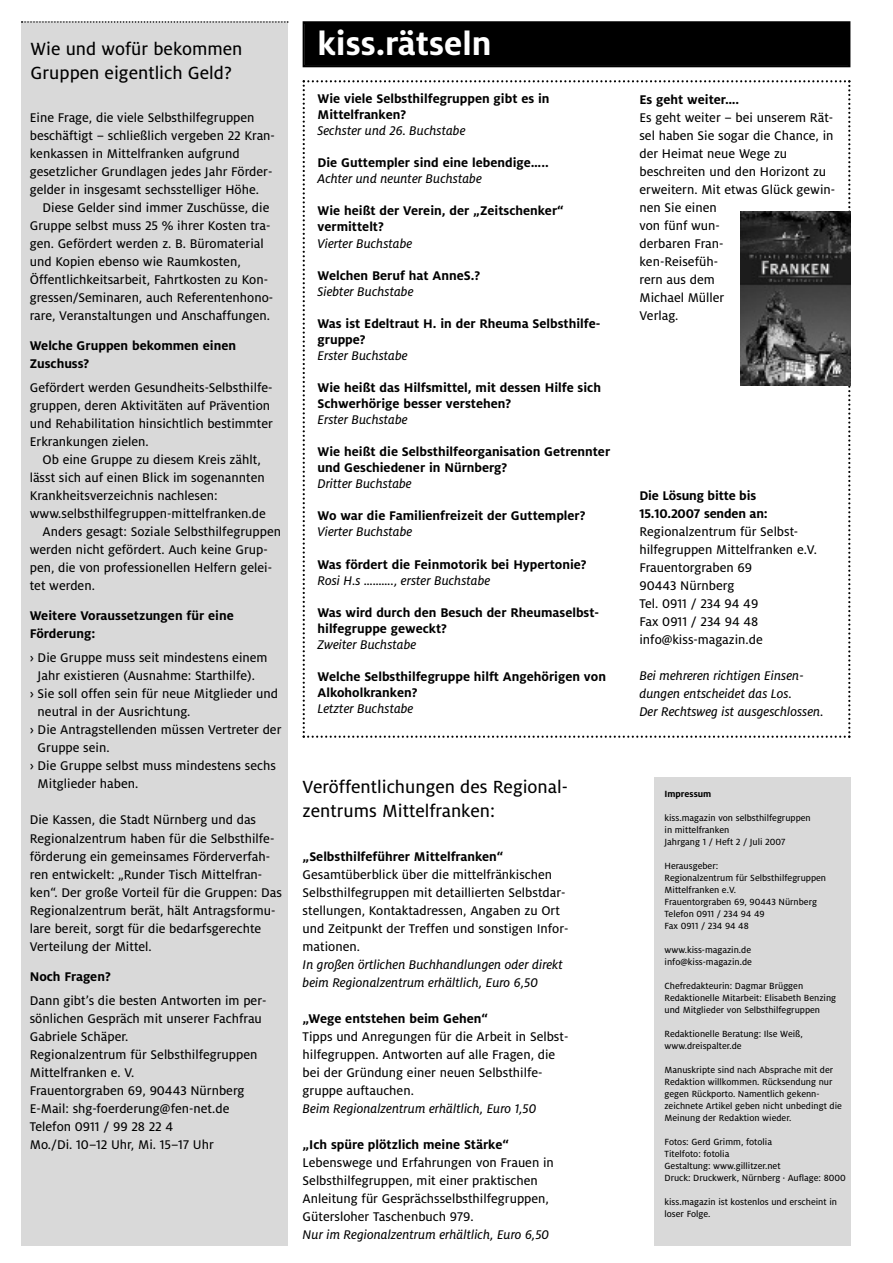
<style>
.page{position:relative;width:893px;height:1263px;background:#fff}
.page>*{position:absolute;margin:0;border:0;box-sizing:border-box;transform-origin:0 0}
.t1{font:700 36px "Milo LF";color:#fff}
.t2{font:19.5px/24px "Milo TF Text";color:#000}
.t3{font:13.95px/18px "Milo LF Text";color:#000}
.t4{font:700 13.95px/16px "Milo LF";color:#000}
.t5{font:italic 13.95px/18px "Milo LF Text";color:#000}
.t6{font:9.9px/12px "Milo LF Text";color:#000}
.t7{font:700 9.9px "Milo LF";color:#000}
</style>
<div class="page">
<div style="left:21px;top:21px;width:267px;height:1224px;background:#d9d9d9"></div>
<svg style="left:21px;top:21px;width:267px;height:2px"></svg>
<div style="left:654px;top:777px;width:196px;height:468px;background:#d9d9d9"></div>
<svg style="left:303px;top:80px;width:547px;height:658px"></svg>
<div style="left:305px;top:24px;width:543px;height:41px;background:#000"></div>
<div style="left:303px;top:21px;width:547px;height:46px;border:2px solid #000"></div>
<img style="left:741px;top:212px;width:109px;height:174px">
<h2 class="t2" style="left:31px;top:38px;width:213px">Wie und wofür bekommen<br>Gruppen eigentlich Geld?</h2>
<p class="t3" style="left:30px;top:110px;width:247px">Eine Frage, die viele Selbsthilfegruppen beschäftigt – schließlich vergeben 22 Kran&shy;kenkassen in Mittelfranken aufgrund gesetzlicher Grundlagen jedes Jahr Förder&shy;gelder in insgesamt sechsstelliger Höhe.</p>
<p class="t3" style="left:30px;top:200px;width:245px;text-indent:13px">Diese Gelder sind immer Zuschüsse, die Gruppe selbst muss 25 % ihrer Kosten tra&shy;gen. Gefördert werden z. B. Büromaterial und Kopien ebenso wie Raumkosten, Öffentlichkeitsarbeit, Fahrtkosten zu Kon&shy;gressen/Seminaren, auch Referentenhono&shy;rare, Veranstaltungen und Anschaffungen.</p>
<p class="t4" style="left:30px;top:338px;width:208px;line-height:18px">Welche Gruppen bekommen einen<br>Zuschuss?</p>
<p class="t3" style="left:30px;top:380px;width:245px">Gefördert werden Gesundheits-Selbsthilfe&shy;gruppen, deren Aktivitäten auf Prävention und Rehabilitation hinsichtlich bestimmter Erkrankungen zielen.</p>
<p class="t3" style="left:43px;top:452px;width:220px">Ob eine Gruppe zu diesem Kreis zählt,</p>
<p class="t3" style="left:30px;top:470px;width:237px">lässt sich auf einen Blick im sogenannten</p>
<p class="t3" style="left:30px;top:488px;width:189px">Krankheitsverzeichnis nachlesen:</p>
<p class="t3" style="left:30px;top:506px;width:238px">www.selbsthilfegruppen-mittelfranken.de</p>
<p class="t3" style="left:43px;top:524px;width:240px">Anders gesagt: Soziale Selbsthilfegruppen</p>
<p class="t3" style="left:30px;top:542px;width:239px">werden nicht gefördert. Auch keine Grup-</p>
<p class="t3" style="left:30px;top:560px;width:244px">pen, die von professionellen Helfern gelei-</p>
<p class="t3" style="left:30px;top:578px;width:67px">tet werden.</p>
<p class="t4" style="left:30px;top:608px;width:206px;line-height:18px">Weitere Voraussetzungen für eine<br>Förderung:</p>
<p class="t3" style="left:30px;top:650px;width:239px">› Die Gruppe muss seit mindestens einem</p>
<p class="t3" style="left:38px;top:668px;width:219px">Jahr existieren (Ausnahme: Starthilfe).</p>
<p class="t3" style="left:30px;top:686px;width:250px">› Sie soll offen sein für neue Mitglieder und</p>
<p class="t3" style="left:38px;top:704px;width:154px">neutral in der Ausrichtung.</p>
<p class="t3" style="left:30px;top:722px;width:253px">› Die Antragstellenden müssen Vertreter der</p>
<p class="t3" style="left:38px;top:740px;width:73px">Gruppe sein.</p>
<p class="t3" style="left:30px;top:758px;width:248px">› Die Gruppe selbst muss mindestens sechs</p>
<p class="t3" style="left:38px;top:776px;width:102px">Mitglieder haben.</p>
<p class="t3" style="left:30px;top:812px;width:254px">Die Kassen, die Stadt Nürnberg und das Regionalzentrum haben für die Selbsthilfe&shy;förderung ein gemeinsames Förderverfah&shy;ren entwickelt: „Runder Tisch Mittelfran&shy;ken“. Der große Vorteil für die Gruppen: Das Regionalzentrum berät, hält Antragsformu&shy;lare bereit, sorgt für die bedarfsgerechte Verteilung der Mittel.</p>
<p class="t4" style="left:30px;top:969px;width:83px">Noch Fragen?</p>
<p class="t3" style="left:30px;top:992px;width:238px">Dann gibt’s die besten Antworten im per&shy;sönlichen Gespräch mit unserer Fachfrau<br>Gabriele Schäper.<br>Regionalzentrum für Selbsthilfegruppen<br>Mittelfranken e. V.<br>Frauentorgraben 69, 90443 Nürnberg<br>E-Mail: shg-foerderung@fen-net.de<br>Telefon 0911 / 99 28 22 4<br>Mo./Di. 10–12 Uhr, Mi. 15–17 Uhr</p>
<h1 class="t1" style="left:317px;top:30px;width:175px">kiss.rätseln</h1>
<p class="t4" style="left:317px;top:92px;width:234px">Wie viele Selbsthilfegruppen gibt es in<br>Mittelfranken?</p>
<p class="t5" style="left:317px;top:123px;width:150px">Sechster und 26. Buchstabe</p>
<p class="t4" style="left:317px;top:156px;width:233px">Die Guttempler sind eine lebendige…..</p>
<p class="t5" style="left:317px;top:171px;width:166px">Achter und neunter Buchstabe</p>
<p class="t4" style="left:317px;top:204px;width:248px">Wie heißt der Verein, der „Zeitschenker“ vermittelt?</p>
<p class="t5" style="left:317px;top:235px;width:96px">Vierter Buchstabe</p>
<p class="t4" style="left:317px;top:268px;width:164px">Welchen Beruf hat AnneS.?</p>
<p class="t5" style="left:317px;top:283px;width:98px">Siebter Buchstabe</p>
<p class="t4" style="left:317px;top:316px;width:284px">Was ist Edeltraut H. in der Rheuma Selbsthilfe&shy;gruppe?</p>
<p class="t5" style="left:317px;top:347px;width:92px">Erster Buchstabe</p>
<p class="t4" style="left:317px;top:380px;width:285px">Wie heißt das Hilfsmittel, mit dessen Hilfe sich<br>Schwerhörige besser verstehen?</p>
<p class="t5" style="left:317px;top:412px;width:92px">Erster Buchstabe</p>
<p class="t4" style="left:317px;top:445px;width:294px">Wie heißt die Selbsthilfeorganisation Getrennter und Geschiedener in Nürnberg?</p>
<p class="t5" style="left:317px;top:476px;width:96px">Dritter Buchstabe</p>
<p class="t4" style="left:317px;top:509px;width:270px">Wo war die Familienfreizeit der Guttempler?</p>
<p class="t5" style="left:317px;top:524px;width:96px">Vierter Buchstabe</p>
<p class="t4" style="left:317px;top:557px;width:271px">Was fördert die Feinmotorik bei Hypertonie?</p>
<p class="t5" style="left:317px;top:572px;width:174px">Rosi H.s ………., erster Buchstabe</p>
<p class="t4" style="left:317px;top:605px;width:283px">Was wird durch den Besuch der Rheumaselbst&shy;hilfegruppe geweckt?</p>
<p class="t5" style="left:317px;top:636px;width:100px">Zweiter Buchstabe</p>
<p class="t4" style="left:317px;top:669px;width:290px">Welche Selbsthilfegruppe hilft Angehörigen von<br>Alkoholkranken?</p>
<p class="t5" style="left:317px;top:700px;width:97px">Letzter Buchstabe</p>
<h2 class="t2" style="left:303px;top:776px;width:267px">Veröffentlichungen des Regional&shy;zentrums Mittelfranken:</h2>
<p class="t4" style="left:303px;top:849px;width:202px">„Selbsthilfeführer Mittelfranken“</p>
<p class="t3" style="left:303px;top:866px;width:267px">Gesamtüberblick über die mittelfränkischen Selbsthilfegruppen mit detaillierten Selbstdar&shy;stellungen, Kontaktadressen, Angaben zu Ort und Zeitpunkt der Treffen und sonstigen Infor&shy;mationen.</p>
<p class="t5" style="left:303px;top:956px;width:262px">In großen örtlichen Buchhandlungen oder direkt beim Regionalzentrum erhältlich, Euro 6,50</p>
<p class="t4" style="left:303px;top:1011px;width:187px">„Wege entstehen beim Gehen“</p>
<p class="t3" style="left:303px;top:1028px;width:267px">Tipps und Anregungen für die Arbeit in Selbst&shy;hilfegruppen. Antworten auf alle Fragen, die bei der Gründung einer neuen Selbsthilfe&shy;gruppe auftauchen.</p>
<p class="t5" style="left:303px;top:1100px;width:235px">Beim Regionalzentrum erhältlich, Euro 1,50</p>
<p class="t4" style="left:303px;top:1137px;width:208px">„Ich spüre plötzlich meine Stärke“</p>
<p class="t3" style="left:303px;top:1154px;width:253px">Lebenswege und Erfahrungen von Frauen in Selbsthilfegruppen, mit einer praktischen Anleitung für Gesprächsselbsthilfegruppen, Gütersloher Taschenbuch 979.</p>
<p class="t5" style="left:303px;top:1226px;width:248px">Nur im Regionalzentrum erhältlich, Euro 6,50</p>
<p class="t4" style="left:639px;top:93px;width:101px">Es geht weiter….</p>
<p class="t3" style="left:639px;top:110px;width:197px">Es geht weiter – bei unserem Rät&shy;sel haben Sie sogar die Chance, in der Heimat neue Wege zu beschreiten und den Horizont zu erweitern. Mit etwas Glück gewin&shy;nen Sie einen<br>von fünf wun-<br>derbaren Fran-<br>ken-Reisefüh-<br>rern aus dem<br>Michael Müller<br>Verlag.</p>
<p class="t4" style="left:639px;top:488px;width:130px;line-height:18px">Die Lösung bitte bis<br>15.10.2007 senden an:</p>
<p class="t3" style="left:639px;top:524px;width:179px">Regionalzentrum für Selbst&shy;hilfegruppen Mittelfranken e.V.<br>Frauentorgraben 69<br>90443 Nürnberg<br>Tel. 0911 / 234 94 49<br>Fax 0911 / 234 94 48 info@kiss-magazin.de</p>
<p class="t5" style="left:639px;top:668px;width:186px">Bei mehreren richtigen Einsen&shy;dungen entscheidet das Los.<br>Der Rechtsweg ist ausgeschlossen.</p>
<p class="t7" style="left:664px;top:790px;width:48px">Impressum</p>
<p class="t6" style="left:664px;top:813px;width:148px">kiss.magazin von selbsthilfegruppen in mittelfranken<br>Jahrgang 1 / Heft 2 / Juli 2007</p>
<p class="t6" style="left:664px;top:861px;width:163px">Herausgeber:<br>Regionalzentrum für Selbsthilfegruppen<br>Mittelfranken e.V.<br>Frauentorgraben 69, 90443 Nürnberg<br>Telefon 0911 / 234 94 49<br>Fax 0911 / 234 94 48</p>
<p class="t6" style="left:664px;top:945px;width:89px">www.kiss-magazin.de info@kiss-magazin.de</p>
<p class="t6" style="left:664px;top:981px;width:173px">Chefredakteurin: Dagmar Brüggen<br>Redaktionelle Mitarbeit: Elisabeth Benzing und Mitglieder von Selbsthilfegruppen</p>
<p class="t6" style="left:664px;top:1029px;width:140px">Redaktionelle Beratung: Ilse Weiß, www.dreispalter.de</p>
<p class="t6" style="left:664px;top:1065px;width:179px">Manuskripte sind nach Absprache mit der Redaktion willkommen. Rücksendung nur gegen Rückporto. Namentlich gekenn&shy;zeichnete Artikel geben nicht unbedingt die Meinung der Redaktion wieder.</p>
<p class="t6" style="left:664px;top:1137px;width:183px">Fotos: Gerd Grimm, fotolia<br>Titelfoto: fotolia<br>Gestaltung: www.gillitzer.net<br>Druck: Druckwerk, Nürnberg · Auflage: 8000</p>
<p class="t6" style="left:664px;top:1197px;width:174px">kiss.magazin ist kostenlos und erscheint in loser Folge.</p>
</div>
